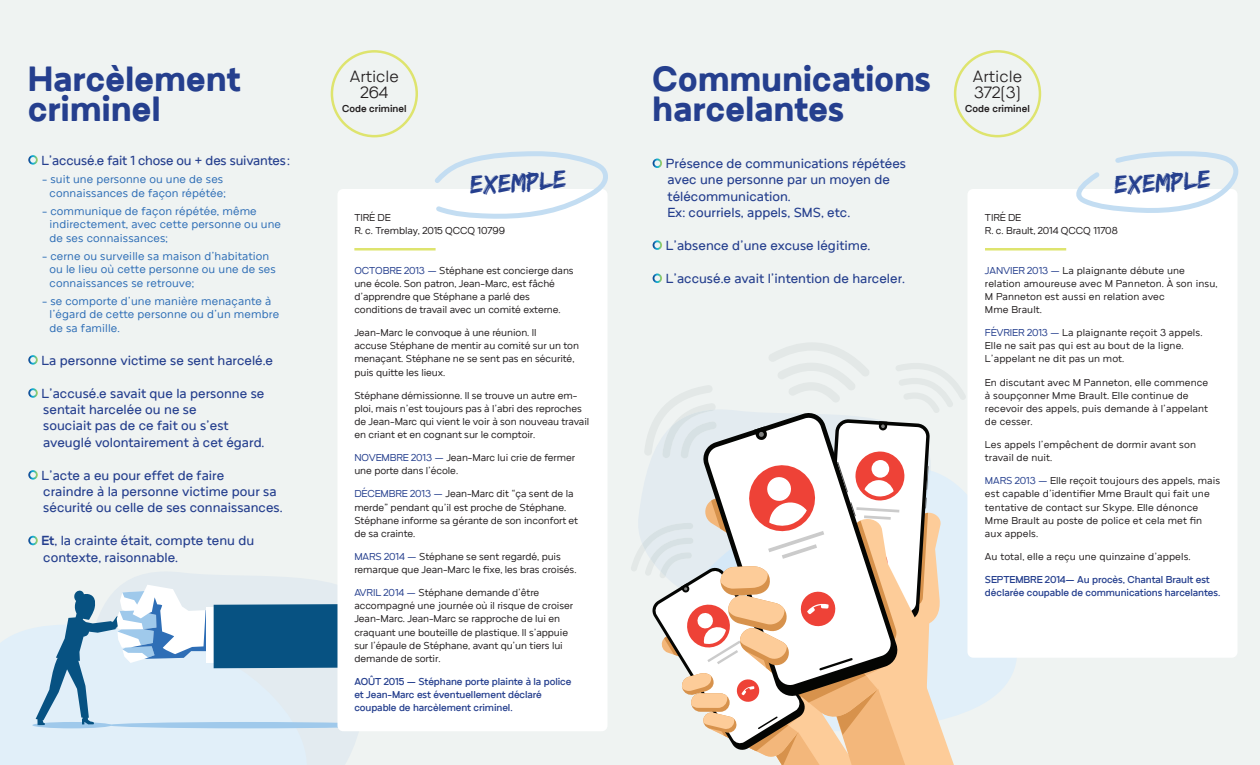
<style>
.page{position:relative;width:1260px;height:765px;background:#eff3f2}
.page>*{position:absolute;margin:0;border:0;box-sizing:border-box;transform-origin:0 0}
.t1{font:900 35px/30px "Chilloxine";letter-spacing:.01em;color:#253f8e}
.t2{font:26.12px "Edo SZ";color:#253f8e}
.t3{font:300 16.25px/16.2px "Chilloxine";color:#231f20;text-align:center}
.t4{font:500 13.12px/16.2px "Chilloxine";color:#253f8e}
.t5{font:11.25px/13.1px "Chilloxine";letter-spacing:.01em;color:#2e6eb6}
.t6{font:10px/13.1px "Chilloxine";letter-spacing:-.01em;color:#231f20}
.t7{font:10px/13.1px "Chilloxine";letter-spacing:.01em;color:#231f20}
.t8{font:600 10px/13.1px "Chilloxine";letter-spacing:-.01em;color:#253f8e}
.t9{font:700 10px "Chilloxine";color:#231f20}
.s1{font-weight:700}
.s2{color:#253f8e}
</style>
<div class="page">
<svg style="left:122px;top:572px;width:236px;height:193px;fill:#e3ebf0"></svg>
<svg style="left:0;top:628px;width:337px;height:137px;fill:#e1eff9"></svg>
<svg style="left:36px;top:585px;width:302px;height:143px"></svg>
<svg style="left:966px;top:494px;width:51px;height:218px;fill:#e1eff9"></svg>
<svg style="left:653px;top:159px;width:9px;height:9px"></svg>
<svg style="left:653px;top:240px;width:9px;height:10px"></svg>
<svg style="left:653px;top:274px;width:9px;height:9px"></svg>
<div style="left:331px;top:50px;width:87px;height:87px;border:2px solid #dee46e;border-radius:50%"></div>
<div style="left:954px;top:50px;width:87px;height:87px;border:2px solid #dee46e;border-radius:50%"></div>
<div style="left:338px;top:189px;width:270px;height:542px;background:#fff;border-radius:6px"></div>
<svg style="left:435px;top:151px;width:173px;height:68px"></svg>
<hr style="left:354px;top:248px;width:82px;height:3px;background:#dee46e">
<svg style="left:631px;top:343px;width:335px;height:422px"></svg>
<div style="left:968px;top:189px;width:270px;height:469px;background:#fff;border-radius:6px"></div>
<svg style="left:1076px;top:151px;width:163px;height:62px"></svg>
<hr style="left:985px;top:248px;width:81px;height:3px;background:#dee46e">
<svg style="left:28px;top:155px;width:10px;height:10px"></svg>
<svg style="left:28px;top:355px;width:10px;height:10px"></svg>
<svg style="left:28px;top:388px;width:10px;height:10px"></svg>
<svg style="left:28px;top:470px;width:10px;height:10px"></svg>
<svg style="left:28px;top:536px;width:10px;height:9px"></svg>
<h1 class="t1" style="left:28px;top:64px;width:214px">Harcèlement criminel</h1>
<h1 class="t1" style="left:653px;top:64px;width:280px">Communications harcelantes</h1>
<h3 class="t3" style="left:350px;top:68px;width:51px">Article<br>264</h3>
<p class="t9" style="left:342px;top:102px;width:66px">Code criminel</p>
<h3 class="t4" style="left:42px;top:152px;width:250px">L’accusé.e fait 1 chose ou + des suivantes :</h3>
<p class="t5" style="left:42px;top:173px;width:185px;text-align:right">- suit une personne ou une de ses connaissances de façon répétée;</p>
<p class="t5" style="left:50px;top:205px;width:233px;text-indent:-8px">- communique de façon répétée, même indirectement, avec cette personne ou une de ses connaissances;</p>
<p class="t5" style="left:50px;top:250px;width:228px;text-indent:-8px">- cerne ou surveille sa maison d’habitation ou le lieu où cette personne ou une de ses connaissances se retrouve;</p>
<p class="t5" style="left:50px;top:295px;width:231px;text-indent:-8px">- se comporte d’une manière menaçante à l’égard de cette personne ou d’un membre de sa famille.</p>
<h3 class="t4" style="left:42px;top:352px;width:233px">La personne victime se sent harcelé.e</h3>
<h3 class="t4" style="left:42px;top:385px;width:224px">L’accusé.e savait que la personne se sentait harcelée ou ne se<br>souciait pas de ce fait ou s’est aveuglé volontairement à cet égard.</h3>
<h3 class="t4" style="left:42px;top:467px;width:243px">L’acte a eu pour effet de faire<br>craindre à la personne victime pour sa sécurité ou celle de ses connaissances.</h3>
<h3 class="t4" style="left:42px;top:533px;width:214px"><span class="s1">Et</span>, la crainte était, compte tenu du contexte, raisonnable.</h3>
<h2 class="t2" style="left:469px;top:169px;width:98px;rotate:-3deg">Exemple</h2>
<p class="t6" style="left:354px;top:210px;width:152px;line-height:13.8px">TIRÉ DE<br>R. c. Tremblay, 2015 QCCQ 10799</p>
<p class="t6" style="left:354px;top:264px;width:221px"><span class="s2">OCTOBRE 2013 —</span> Stéphane est concierge dans une école. Son patron, Jean-Marc, est fâché d’apprendre que Stéphane a parlé des conditions de travail avec un comité externe.</p>
<p class="t6" style="left:354px;top:326px;width:226px">Jean-Marc le convoque à une réunion. Il<br>accuse Stéphane de mentir au comité sur un ton menaçant. Stéphane ne se sent pas en sécurité, puis quitte les lieux.</p>
<p class="t6" style="left:354px;top:389px;width:236px">Stéphane démissionne. Il se trouve un autre em&shy;ploi, mais n’est toujours pas à l’abri des reproches de Jean-Marc qui vient le voir à son nouveau travail en criant et en cognant sur le comptoir.</p>
<p class="t6" style="left:354px;top:451px;width:222px"><span class="s2">NOVEMBRE 2013 —</span> Jean-Marc lui crie de fermer une porte dans l’école.</p>
<p class="t6" style="left:354px;top:487px;width:225px"><span class="s2">DÉCEMBRE 2013 —</span> Jean-Marc dit “ça sent de la merde” pendant qu’il est proche de Stéphane.<br>Stéphane informe sa gérante de son inconfort et de sa crainte.</p>
<p class="t6" style="left:354px;top:550px;width:224px"><span class="s2">MARS 2014 —</span> Stéphane se sent regardé, puis remarque que Jean-Marc le fixe, les bras croisés.</p>
<p class="t6" style="left:354px;top:586px;width:220px"><span class="s2">AVRIL 2014 —</span> Stéphane demande d’être accompagné une journée où il risque de croiser Jean-Marc. Jean-Marc se rapproche de lui en craquant une bouteille de plastique. Il s’appuie sur l’épaule de Stéphane, avant qu’un tiers lui demande de sortir.</p>
<p class="t8" style="left:354px;top:675px;width:219px">AOÛT 2015 — Stéphane porte plainte à la police et Jean-Marc est éventuellement déclaré coupable de harcèlement criminel.</p>
<h3 class="t4" style="left:666px;top:155px;width:242px">Présence de communications répétées avec une personne par un moyen de télécommunication.<br>Ex: courriels, appels, SMS, etc.</h3>
<h3 class="t4" style="left:666px;top:237px;width:206px">L’absence d’une excuse légitime.</h3>
<h3 class="t4" style="left:666px;top:270px;width:241px">L’accusé.e avait l’intention de harceler.</h3>
<h3 class="t3" style="left:973px;top:68px;width:51px;text-align:left">Article<br>372(3)</h3>
<p class="t9" style="left:965px;top:102px;width:66px">Code criminel</p>
<h2 class="t2" style="left:1114px;top:169px;width:98px;rotate:-3deg">Exemple</h2>
<p class="t6" style="left:985px;top:210px;width:134px;line-height:13.8px">TIRÉ DE<br>R. c. Brault, 2014 QCCQ 11708</p>
<p class="t7" style="left:985px;top:264px;width:234px"><span class="s2">JANVIER 2013 —</span> La plaignante débute une relation amoureuse avec M Panneton. À son insu, M Panneton est aussi en relation avec<br>Mme Brault.</p>
<p class="t7" style="left:985px;top:326px;width:219px"><span class="s2">FÉVRIER 2013 —</span> La plaignante reçoit 3 appels.<br>Elle ne sait pas qui est au bout de la ligne.<br>L’appelant ne dit pas un mot.</p>
<p class="t7" style="left:985px;top:376px;width:225px">En discutant avec M Panneton, elle commence à soupçonner Mme Brault. Elle continue de recevoir des appels, puis demande à l’appelant de cesser.</p>
<p class="t7" style="left:985px;top:438px;width:213px">Les appels l’empêchent de dormir avant son travail de nuit.</p>
<p class="t7" style="left:985px;top:474px;width:237px"><span class="s2">MARS 2013 —</span> Elle reçoit toujours des appels, mais est capable d’identifier Mme Brault qui fait une tentative de contact sur Skype. Elle dénonce Mme Brault au poste de police et cela met fin aux appels.</p>
<p class="t7" style="left:985px;top:550px;width:207px">Au total, elle a reçu une quinzaine d’appels.</p>
<p class="t8" style="left:985px;top:573px;width:237px">SEPTEMBRE 2014— Au procès, Chantal Brault est déclarée coupable de communications harcelantes.</p>
</div>
